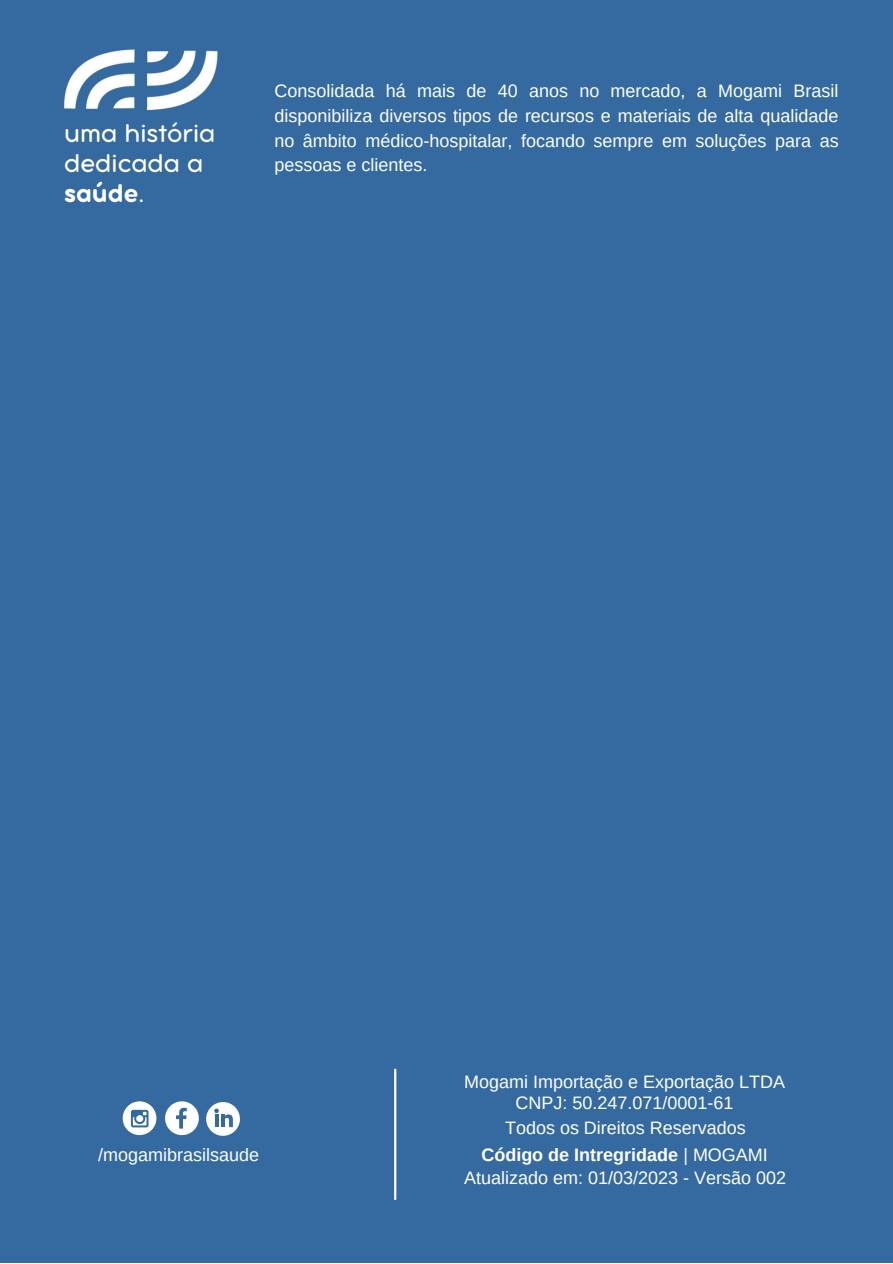
<style>
.page{position:relative;width:893px;height:1264px;background:#fff}
.page>*{position:absolute;margin:0;border:0;box-sizing:border-box;transform-origin:0 0}
.t1{font:27.9px/30.3px "Aristotelica Pro Tx";color:#fff}
.t2{font:27.9px "Aristotelica Pro Tx Bld";color:#fff}
.t3{font:18px/24.8px "Arimo";color:#fff;text-align:center}
.s1{font-family:"Aristotelica Pro Tx"}
.s2{font-weight:700}
</style>
<div class="page">
<div style="left:0;top:0;width:892px;height:1262px;background:#346aa0"></div>
<img style="left:64px;top:49px;width:154px;height:62px">
<hr style="left:394px;top:1069px;width:2px;height:129px;background:#fff">
<svg style="left:206px;top:1102px;width:34px;height:33px"></svg>
<svg style="left:165px;top:1101px;width:34px;height:34px"></svg>
<div style="left:123px;top:1101px;width:33px;height:34px;background:#fff;border-radius:50%"></div>
<svg style="left:131px;top:1109px;width:17px;height:18px"></svg>
<h1 class="t1" style="left:64px;top:120px;width:152px">uma história dedicada a</h1>
<h1 class="t2" style="left:64px;top:184px;width:83px">saúde<span class="s1">.</span></h1>
<p class="t3" style="left:274px;top:78px;width:565px;text-align:justify">Consolidada há mais de 40 anos no mercado, a Mogami Brasil disponibiliza diversos tipos de recursos e materiais de alta qualidade no âmbito médico-hospitalar, focando sempre em soluções para as pessoas e clientes.</p>
<p class="t3" style="left:464px;top:1071px;width:322px;line-height:21.1px">Mogami Importação e Exportação LTDA<br>CNPJ: 50.247.071/0001-61</p>
<p class="t3" style="left:505px;top:1115px;width:242px">Todos os Direitos Reservados</p>
<p class="t3" style="left:98px;top:1142px;width:162px">/mogamibrasilsaude</p>
<p class="t3" style="left:464px;top:1143px;width:323px;line-height:23.1px"><span class="s2">Código de Intregridade</span> | MOGAMI<br>Atualizado em: 01/03/2023 - Versão 002</p>
</div>
